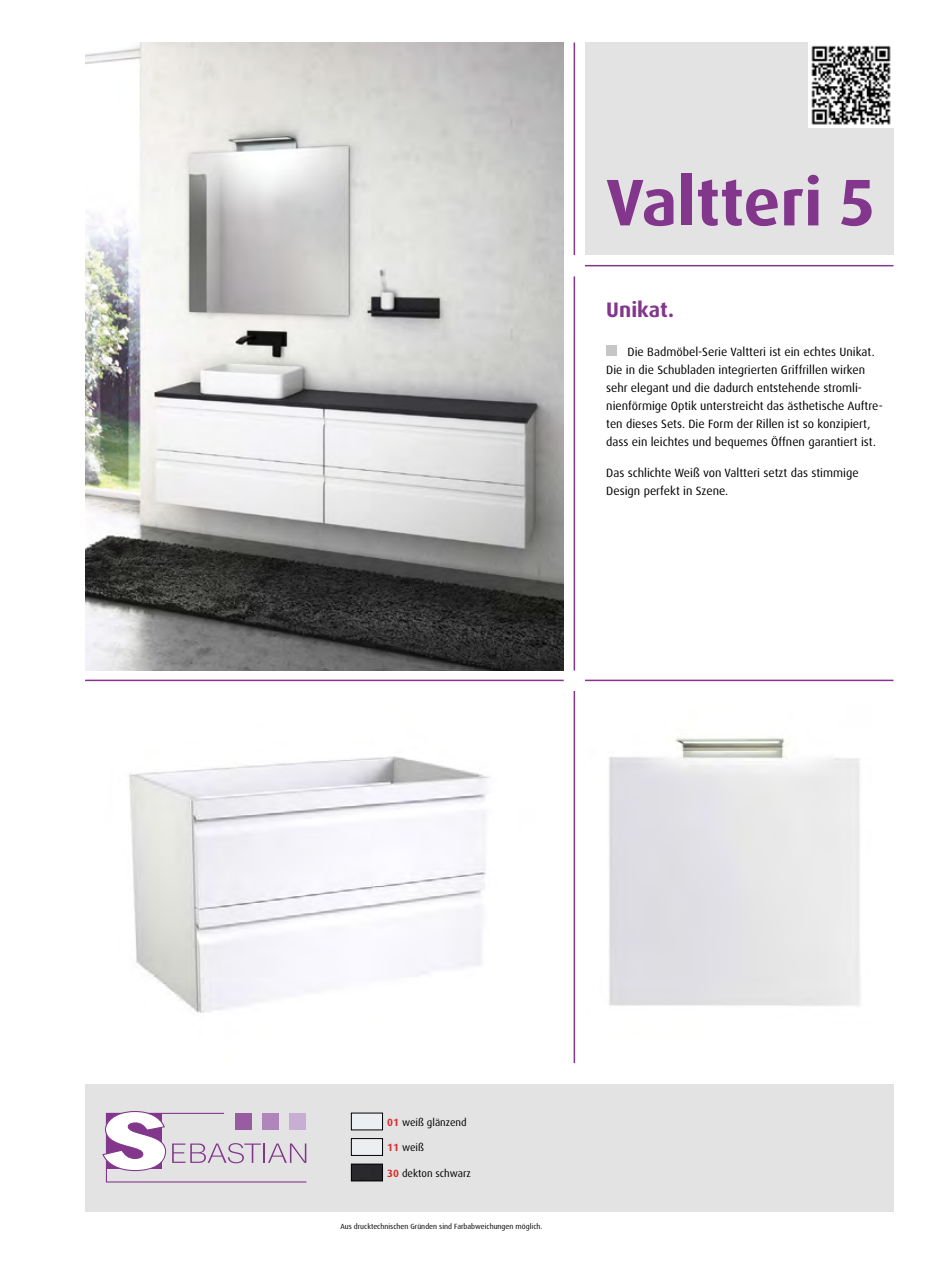
<style>
.page{position:relative;width:936px;height:1263px;background:#fff}
.page>*{position:absolute;margin:0;border:0;box-sizing:border-box;transform-origin:0 0}
.t1{font:700 66px "Dax OT";color:#82368c}
.t2{font:700 21px "Dax OT";color:#82368c}
.t3{font:12px/18px "Dax OT";color:#000}
.t4{font:10.5px "Dax OT";color:#000}
.t5{font:7.5px "Dax OT";color:#000}
.s1{font-weight:700;color:#d5312d}
</style>
<div class="page">
<div style="left:85px;top:1084px;width:808px;height:128px;background:#e3e3e3"></div>
<svg style="left:102px;top:1111px;width:204px;height:71px"></svg>
<div style="left:585px;top:43px;width:308px;height:212px;background:#e3e3e3"></div>
<div style="left:606px;top:345px;width:11px;height:11px;background:#c6c6c6"></div>
<hr style="left:585px;top:680px;width:308px;height:1px;background:#82368c">
<hr style="left:573px;top:276px;width:2px;height:395px;background:#82368c">
<hr style="left:573px;top:691px;width:2px;height:372px;background:#82368c">
<hr style="left:85px;top:680px;width:478px;height:1px;background:#82368c">
<hr style="left:573px;top:43px;width:2px;height:212px;background:#82368c">
<img style="left:609px;top:737px;width:251px;height:269px">
<hr style="left:585px;top:265px;width:308px;height:1px;background:#82368c">
<img style="left:129px;top:756px;width:361px;height:257px">
<img style="left:85px;top:43px;width:478px;height:628px">
<img style="left:353px;top:1115px;width:28px;height:13px">
<div style="left:351px;top:1113px;width:32px;height:17px;border:1px solid #000"></div>
<img style="left:353px;top:1140px;width:28px;height:14px">
<div style="left:351px;top:1138px;width:32px;height:18px;border:1px solid #000"></div>
<img style="left:353px;top:1166px;width:28px;height:13px">
<div style="left:351px;top:1164px;width:32px;height:17px;border:1px solid #000"></div>
<img style="left:808px;top:43px;width:85px;height:85px">
<h1 class="t1" style="left:606px;top:160px;width:270px">Valtteri 5</h1>
<h2 class="t2" style="left:606px;top:296px;width:69px">Unikat.</h2>
<p class="t3" style="left:606px;top:343px;width:278px;text-indent:21px">Die Badmöbel-Serie Valtteri ist ein echtes Unikat.<br>Die in die Schubladen integrierten Griffrillen wirken sehr elegant und die dadurch entstehende stromli&shy;nienförmige Optik unterstreicht das ästhetische Auftre&shy;ten dieses Sets. Die Form der Rillen ist so konzipiert, dass ein leichtes und bequemes Öffnen garantiert ist.</p>
<p class="t3" style="left:606px;top:463px;width:254px">Das schlichte Weiß von Valtteri setzt das stimmige<br>Design perfekt in Szene.</p>
<p class="t4" style="left:387px;top:1115px;width:81px"><span class="s1">01</span> weiß glänzend</p>
<p class="t4" style="left:387px;top:1141px;width:38px"><span class="s1">11</span> weiß</p>
<p class="t4" style="left:387px;top:1166px;width:85px"><span class="s1">30</span> dekton schwarz</p>
<p class="t5" style="left:340px;top:1222px;width:203px">Aus drucktechnischen Gründen sind Farbabweichungen möglich.</p>
</div>
